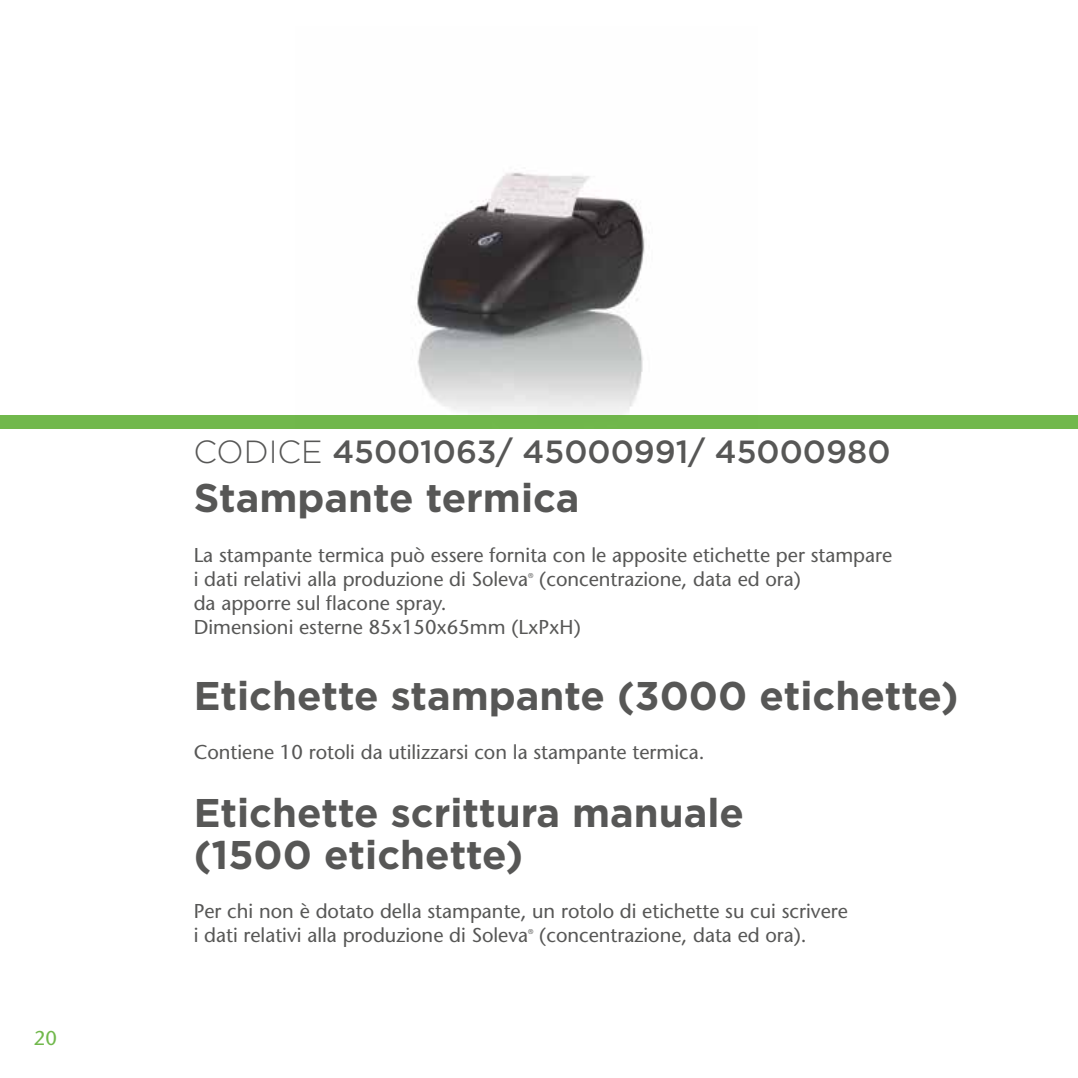
<style>
.page{position:relative;width:1078px;height:1078px;background:#fff}
.page>*{position:absolute;margin:0;border:0;box-sizing:border-box;transform-origin:0 0}
.t1{font:700 40px/42px "Gotham";color:#575756}
.t2{font:500 32px "Gotham";color:#575756}
.t3{font:20px/24px "Stone Sans";color:#575756}
.t4{font:20px "Stone Sans LT";color:#71b84c}
.t5{font:7px "Stone Sans";color:#575756}
.s1{font-weight:300}
</style>
<div class="page">
<img style="left:417px;top:172px;width:228px;height:242px">
<div style="left:0;top:414px;width:1077px;height:14px;background:#71b84c"></div>
<p class="t4" style="left:34px;top:1026px;width:24px">20</p>
<h2 class="t2" style="left:193px;top:430px;width:698px"><span class="s1">CODICE</span> 45001063/ 45000991/ 45000980</h2>
<h1 class="t1" style="left:194px;top:477px;width:387px">Stampante termica</h1>
<p class="t3" style="left:194px;top:542px;width:700px">La stampante termica può essere fornita con le apposite etichette per stampare i dati relativi alla produzione di Soleva</p>
<p class="t5" style="left:528px;top:571px;width:7px">®</p>
<p class="t3" style="left:539px;top:566px;width:263px">(concentrazione, data ed ora)</p>
<p class="t3" style="left:194px;top:590px;width:388px">da apporre sul flacone spray.<br>Dimensioni esterne 85x150x65mm (LxPxH)</p>
<h1 class="t1" style="left:194px;top:674px;width:766px">Etichette stampante (3000 etichette)</h1>
<p class="t3" style="left:194px;top:739px;width:512px">Contiene 10 rotoli da utilizzarsi con la stampante termica.</p>
<h1 class="t1" style="left:194px;top:791px;width:551px">Etichette scrittura manuale (1500 etichette)</h1>
<p class="t3" style="left:194px;top:898px;width:655px">Per chi non è dotato della stampante, un rotolo di etichette su cui scrivere i dati relativi alla produzione di Soleva</p>
<p class="t5" style="left:528px;top:927px;width:7px">®</p>
<p class="t3" style="left:539px;top:922px;width:269px">(concentrazione, data ed ora).</p>
</div>
